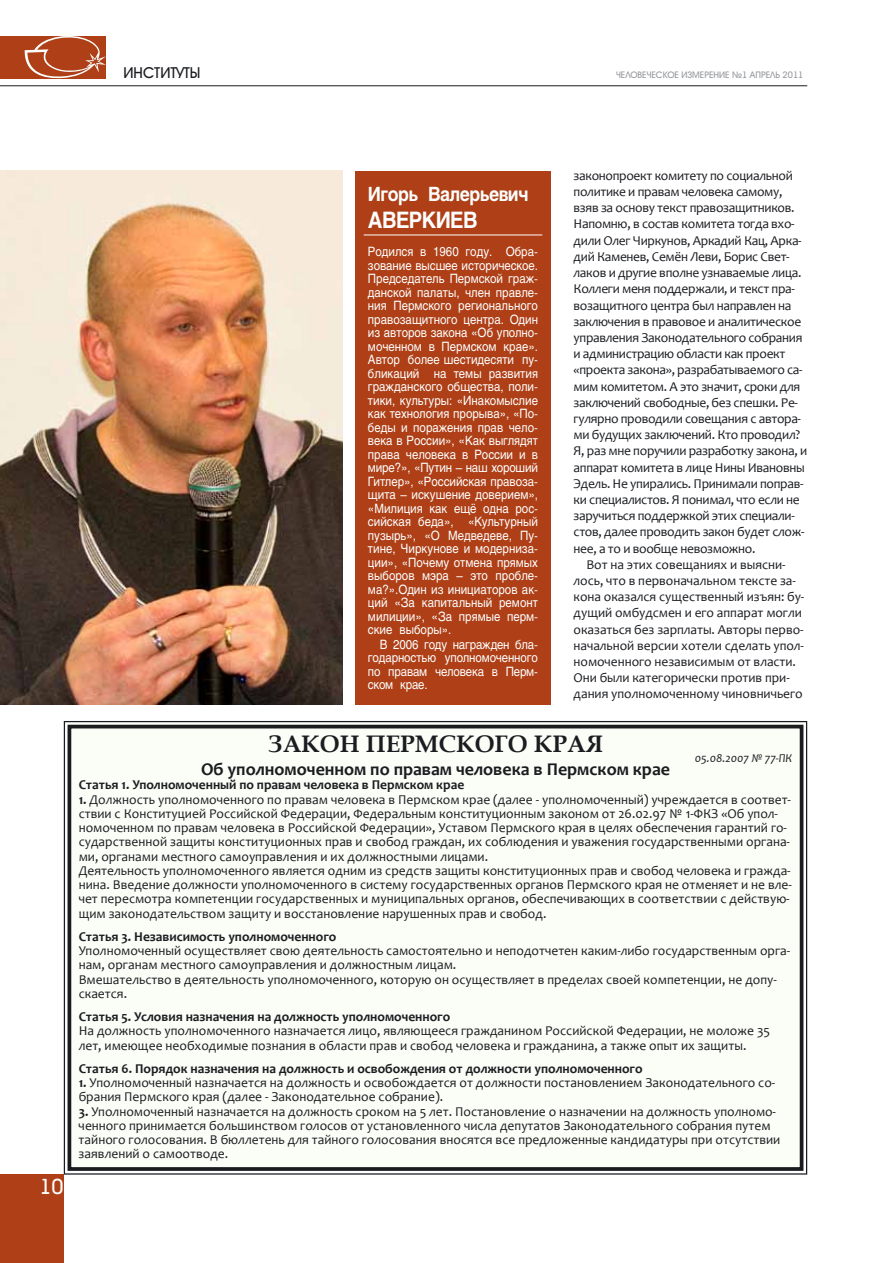
<style>
.page{position:relative;width:893px;height:1263px;background:#fff}
.page>*{position:absolute;margin:0;border:0;box-sizing:border-box;transform-origin:0 0}
.t1{font:700 23.85px "Book Antiqua";color:#1a1c20}
.t2{font:700 22.5px "ez Helios";letter-spacing:-.03em;color:#fcfefe;scale:.9 1}
.t3{font:21px "ez Avante";color:#fcfefe}
.t4{font:700 19.5px "ez Helios";letter-spacing:-.03em;color:#fcfefe;scale:.9 1}
.t5{font:700 18px "Candara";color:#1a1c20}
.t6{font:15px "ez Avante";color:#1a1c20}
.t7{font:13.5px/14.2px "Candara";color:#1a1c20}
.t8{font:13.5px "Candara";letter-spacing:-.025em;color:#1a1c20}
.t9{font:700 13.5px "Candara";color:#1a1c20}
.t10{font:12.75px/13.5px "ez Helios";color:#fcfefe;text-align:justify;scale:.9 1}
.t11{font:italic 12px "Candara";color:#1a1c20}
.t12{font:9px "ez Avante";color:#96989c}
.s1{font-weight:700}
</style>
<div class="page">
<img style="left:0;top:170px;width:342px;height:535px">
<div style="left:355px;top:172px;width:196px;height:533px;background:#ae3f16"></div>
<svg style="left:63px;top:721px;width:745px;height:454px"></svg>
<div style="left:68px;top:725px;width:735px;height:446px;border:4px solid #1a1c20"></div>
<hr style="left:364px;top:235px;width:178px;height:1px;background:#fcfefe">
<hr style="left:0;top:85px;width:807px;height:1px;background:#1a1c20">
<div style="left:0;top:36px;width:106px;height:42px;background:#ae3f16"></div>
<svg style="left:24px;top:36px;width:82px;height:43px"></svg>
<div style="left:0;top:1174px;width:64px;height:89px;background:#ae3f16"></div>
<p class="t6" style="left:124px;top:64px;width:78px">институты</p>
<p class="t12" style="left:616px;top:70px;width:189px">человеческое измерение №1 апрель 2011</p>
<h3 class="t3" style="left:40px;top:1174px;width:26px">10</h3>
<h3 class="t4" style="left:368px;top:182px;width:180px">Игорь Валерьевич</h3>
<h2 class="t2" style="left:368px;top:207px;width:123px">Аверкиев</h2>
<p class="t10" style="left:368px;top:245px;width:191px">Родился в 1960 году. Обра&shy;зование высшее историческое.<br>Председатель Пермской граж&shy;данской палаты, член правле&shy;ния Пермского регионального правозащитного центра. Один из авторов закона «Об уполно&shy;моченном в Пермском крае».<br>Автор более шестидесяти пу&shy;бликаций на темы развития гражданского общества, поли&shy;тики, культуры: «Инакомыслие как технология прорыва», «По&shy;беды и поражения прав чело&shy;века в России», «Как выглядят права человека в России и в мире?», «Путин – наш хороший Гитлер», «Российская правоза&shy;щита – искушение доверием», «Милиция как ещё одна рос&shy;сийская беда», «Культурный пузырь», «О Медведеве, Пу&shy;тине, Чиркунове и модерниза&shy;ции», «Почему отмена прямых выборов мэра – это пробле&shy;ма?».Один из инициаторов ак&shy;ций «За капитальный ремонт милиции», «За прямые перм&shy;ские выборы».</p>
<p class="t10" style="left:368px;top:637px;width:191px;text-indent:12px">В 2006 году награжден бла&shy;годарностью уполномоченного по правам человека в Перм&shy;ском крае.</p>
<p class="t8" style="left:574px;top:167px;width:221px">законопроект комитету по социальной</p>
<p class="t8" style="left:574px;top:184px;width:210px">политике и правам человека самому,</p>
<p class="t8" style="left:574px;top:200px;width:223px">взяв за основу текст правозащитников.</p>
<p class="t8" style="left:574px;top:216px;width:223px">Напомню, в состав комитета тогда вхо-</p>
<p class="t8" style="left:574px;top:232px;width:230px">дили Олег Чиркунов, Аркадий Кац, Арка-</p>
<p class="t8" style="left:574px;top:248px;width:218px">дий Каменев, Семён Леви, Борис Свет-</p>
<p class="t8" style="left:574px;top:265px;width:229px">лаков и другие вполне узнаваемые лица.</p>
<p class="t8" style="left:574px;top:281px;width:223px">Коллеги меня поддержали, и текст пра-</p>
<p class="t8" style="left:574px;top:297px;width:219px">возащитного центра был направлен на</p>
<p class="t8" style="left:574px;top:313px;width:229px">заключения в правовое и аналитическое</p>
<p class="t8" style="left:574px;top:329px;width:230px">управления Законодательного собрания</p>
<p class="t8" style="left:574px;top:346px;width:213px">и администрацию области как проект</p>
<p class="t8" style="left:574px;top:362px;width:230px">«проекта закона», разрабатываемого са-</p>
<p class="t8" style="left:574px;top:378px;width:228px">мим комитетом. А это значит, сроки для</p>
<p class="t8" style="left:574px;top:394px;width:226px">заключений свободные, без спешки. Ре-</p>
<p class="t8" style="left:574px;top:410px;width:229px">гулярно проводили совещания с автора-</p>
<p class="t8" style="left:574px;top:427px;width:228px">ми будущих заключений. Кто проводил?</p>
<p class="t8" style="left:574px;top:443px;width:235px">Я, раз мне поручили разработку закона, и</p>
<p class="t8" style="left:574px;top:459px;width:233px">аппарат комитета в лице Нины Ивановны</p>
<p class="t8" style="left:574px;top:475px;width:231px">Эдель. Не упирались. Принимали поправ-</p>
<p class="t8" style="left:574px;top:491px;width:228px">ки специалистов. Я понимал, что если не</p>
<p class="t8" style="left:574px;top:508px;width:223px">заручиться поддержкой этих специали-</p>
<p class="t8" style="left:574px;top:524px;width:232px">стов, далее проводить закон будет слож-</p>
<p class="t8" style="left:574px;top:540px;width:183px">нее, а то и вообще невозможно.</p>
<p class="t7" style="left:586px;top:557px;width:201px">Вот на этих совещаниях и выясни-</p>
<p class="t7" style="left:574px;top:573px;width:224px">лось, что в первоначальном тексте за-</p>
<p class="t7" style="left:574px;top:590px;width:232px">кона оказался существенный изъян: бу-</p>
<p class="t7" style="left:574px;top:606px;width:230px">дущий омбудсмен и его аппарат могли</p>
<p class="t7" style="left:574px;top:622px;width:231px">оказаться без зарплаты. Авторы перво-</p>
<p class="t7" style="left:574px;top:638px;width:232px">начальной версии хотели сделать упол-</p>
<p class="t7" style="left:574px;top:654px;width:224px">номоченного независимым от власти.</p>
<p class="t7" style="left:574px;top:671px;width:218px">Они были категорически против при-</p>
<p class="t7" style="left:574px;top:687px;width:231px">дания уполномоченному чиновничьего</p>
<h1 class="t1" style="left:268px;top:728px;width:336px">ЗАКОН ПЕРМСКОГО КРАЯ</h1>
<p class="t11" style="left:695px;top:751px;width:99px">05.08.2007 № 77-ПК</p>
<h3 class="t5" style="left:201px;top:758px;width:471px">Об уполномоченном по правам человека в Пермском крае</h3>
<p class="t9" style="left:79px;top:777px;width:387px">Статья 1. Уполномоченный по правам человека в Пермском крае</p>
<p class="t7" style="left:79px;top:792px;width:715px"><span class="s1">1.</span> Должность уполномоченного по правам человека в Пермском крае (далее - уполномоченный) учреждается в соответ&shy;ствии с Конституцией Российской Федерации, Федеральным конституционным законом от 26.02.97 № 1-ФКЗ «Об упол&shy;номоченном по правам человека в Российской Федерации», Уставом Пермского края в целях обеспечения гарантий го&shy;сударственной защиты конституционных прав и свобод граждан, их соблюдения и уважения государственными органа&shy;ми, органами местного самоуправления и их должностными лицами.<br>Деятельность уполномоченного является одним из средств защиты конституционных прав и свобод человека и гражда&shy;нина. Введение должности уполномоченного в систему государственных органов Пермского края не отменяет и не вле&shy;чет пересмотра компетенции государственных и муниципальных органов, обеспечивающих в соответствии с действую&shy;щим законодательством защиту и восстановление нарушенных прав и свобод.</p>
<p class="t9" style="left:79px;top:928px;width:259px">Статья 3. Независимость уполномоченного</p>
<p class="t7" style="left:79px;top:944px;width:713px">Уполномоченный осуществляет свою деятельность самостоятельно и неподотчетен каким-либо государственным орга&shy;нам, органам местного самоуправления и должностным лицам.<br>Вмешательство в деятельность уполномоченного, которую он осуществляет в пределах своей компетенции, не допу&shy;скается.</p>
<p class="t9" style="left:79px;top:1008px;width:373px">Статья 5. Условия назначения на должность уполномоченного</p>
<p class="t7" style="left:79px;top:1024px;width:693px">На должность уполномоченного назначается лицо, являющееся гражданином Российской Федерации, не моложе 35 лет, имеющее необходимые познания в области прав и свобод человека и гражданина, а также опыт их защиты.</p>
<p class="t9" style="left:79px;top:1060px;width:565px">Статья 6. Порядок назначения на должность и освобождения от должности уполномоченного</p>
<p class="t7" style="left:79px;top:1076px;width:698px"><span class="s1">1.</span> Уполномоченный назначается на должность и освобождается от должности постановлением Законодательного со&shy;брания Пермского края (далее - Законодательное собрание).</p>
<p class="t7" style="left:79px;top:1104px;width:703px"><span class="s1">3.</span> Уполномоченный назначается на должность сроком на 5 лет. Постановление о назначении на должность уполномо&shy;ченного принимается большинством голосов от установленного числа депутатов Законодательного собрания путем тайного голосования. В бюллетень для тайного голосования вносятся все предложенные кандидатуры при отсутствии заявлений о самоотводе.</p>
</div>
